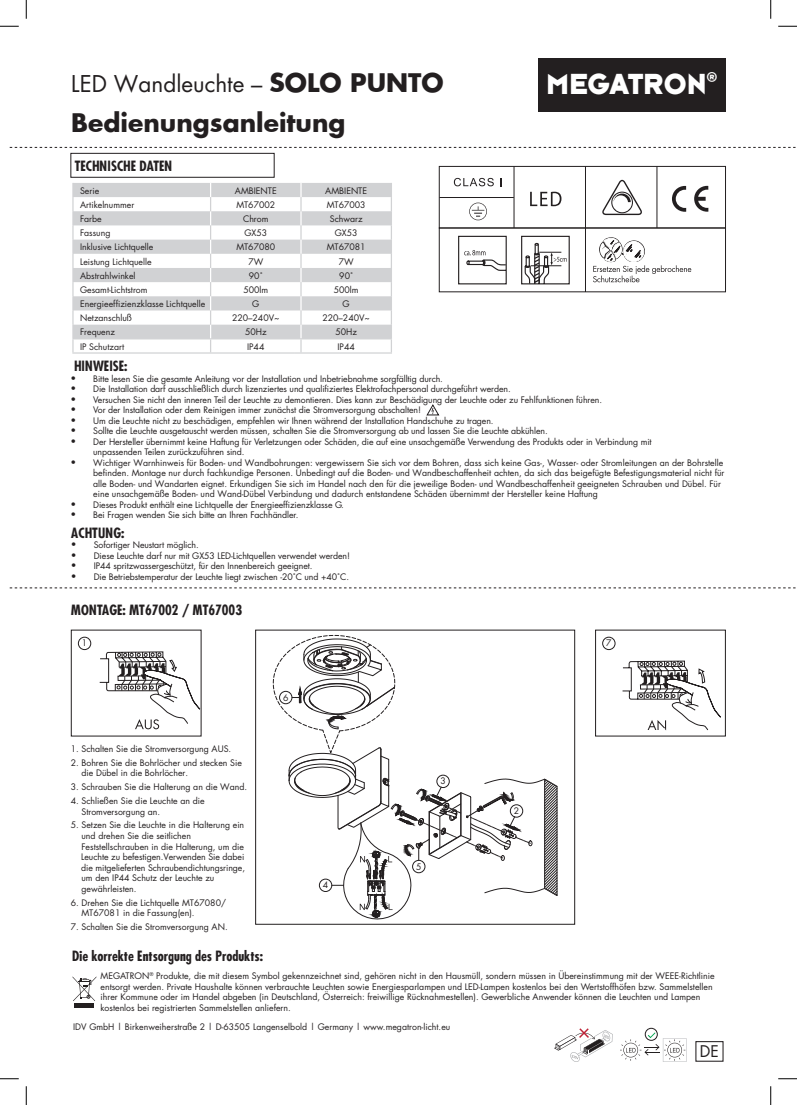
<style>
.page{position:relative;width:797px;height:1105px;background:#fff}
.page>*{position:absolute;margin:0;border:0;box-sizing:border-box;transform-origin:0 0}
.t1{font:30px "Typeface Six";color:#fff}
.t2{font:700 25px "Futura";color:#231f20}
.t3{font:22.5px "Futura";color:#231f20}
.t4{font:15.62px "Futura";color:#231f20}
.t5{font:700 condensed 13.75px "Futura";color:#231f20}
.t6{font:8.75px/14.1px "Futura";color:#231f20}
.s1{font-weight:700;font-size:25px}
.s2{font-weight:700;font-size:15px}
</style>
<div class="page">
<div style="left:255px;top:630px;width:320px;height:294px;border:1px solid #231f20"></div>
<svg style="left:10px;top:147px;width:785px;height:1px"></svg>
<div style="left:538px;top:58px;width:187px;height:54px;background:#231f20"></div>
<svg style="left:74px;top:183px;width:317px;height:155px;fill:#d1d2d4"></svg>
<hr style="left:72px;top:338px;width:223px;height:1px;background:#d1d2d4">
<hr style="left:295px;top:338px;width:97px;height:1px;background:#d1d2d4">
<svg style="left:391px;top:183px;width:1px;height:169px"></svg>
<hr style="left:72px;top:352px;width:223px;height:2px;background:#d1d2d4">
<hr style="left:295px;top:352px;width:97px;height:2px;background:#d1d2d4">
<svg style="left:300px;top:183px;width:1px;height:169px"></svg>
<svg style="left:210px;top:183px;width:1px;height:169px"></svg>
<svg style="left:72px;top:183px;width:2px;height:169px"></svg>
<svg style="left:10px;top:588px;width:785px;height:1px"></svg>
<svg style="left:72px;top:976px;width:24px;height:25px"></svg>
<div style="left:75px;top:1003px;width:19px;height:5px;background:#231f20"></div>
<div style="left:695px;top:1041px;width:28px;height:21px;border:1px solid #231f20"></div>
<svg style="left:99px;top:651px;width:101px;height:78px"></svg>
<svg style="left:622px;top:661px;width:99px;height:69px"></svg>
<svg style="left:426px;top:404px;width:13px;height:11px"></svg>
<div style="left:71px;top:153px;width:203px;height:24px;border:1px solid #231f20"></div>
<svg style="left:0;top:25px;width:19px;height:2px"></svg>
<svg style="left:778px;top:25px;width:19px;height:2px"></svg>
<svg style="left:0;top:1078px;width:19px;height:1px"></svg>
<svg style="left:778px;top:1078px;width:19px;height:1px"></svg>
<svg style="left:25px;top:0;width:2px;height:19px"></svg>
<svg style="left:25px;top:1086px;width:2px;height:19px"></svg>
<svg style="left:770px;top:0;width:1px;height:19px"></svg>
<svg style="left:770px;top:1086px;width:1px;height:19px"></svg>
<div style="left:645px;top:1028px;width:12px;height:13px;border:1px solid #231f20;border-radius:50%"></div>
<svg style="left:620px;top:1032px;width:66px;height:30px"></svg>
<svg style="left:554px;top:1028px;width:58px;height:34px"></svg>
<div style="left:78px;top:637px;width:13px;height:13px;border:1px solid #231f20;border-radius:50%"></div>
<div style="left:602px;top:637px;width:13px;height:13px;border:1px solid #231f20;border-radius:50%"></div>
<svg style="left:439px;top:166px;width:287px;height:126px"></svg>
<hr style="left:557px;top:786px;width:1px;height:109px;background:#231f20">
<svg style="left:273px;top:635px;width:284px;height:285px"></svg>
<h3 class="t3" style="left:71px;top:68px;width:374px">LED Wandleuchte – <span class="s1">SOLO PUNTO</span></h3>
<h2 class="t2" style="left:71px;top:105px;width:276px">Bedienungsanleitung</h2>
<h3 class="t5" style="left:75px;top:157px;width:99px">TECHNISCHE DATEN</h3>
<p class="t6" style="left:80px;top:183px;width:127px">Serie<br>Artikelnummer<br>Farbe<br>Fassung<br>Inklusive Lichtquelle<br>Leistung Lichtquelle<br>Abstrahlwinkel<br>Gesamt-Lichtstrom<br>Energieeffizienzklasse Lichtquelle<br>Netzanschluß<br>Frequenz<br>IP Schutzart</p>
<p class="t6" style="left:322px;top:183px;width:49px;text-align:center">AMBIENTE<br>MT67003<br>Schwarz<br>GX53<br>MT67081<br>7W<br>90˚<br>500lm<br>G<br>220–240V~<br>50Hz<br>IP44</p>
<p class="t6" style="left:232px;top:183px;width:49px;text-align:center">AMBIENTE<br>MT67002<br>Chrom<br>GX53<br>MT67080<br>7W<br>90˚<br>500lm<br>G<br>220–240V~<br>50Hz<br>IP44</p>
<h1 class="t1" style="left:546px;top:66px;width:173px">MEGATRON<sup>®</sup></h1>
<h3 class="t5" style="left:74px;top:357px;width:55px">HINWEISE:</h3>
<p class="t6" style="left:71px;top:371px;width:374px"><span class="s2">∙</span> Bitte lesen Sie die gesamte Anleitung vor der Installation und Inbetriebnahme sorgfälltig durch.</p>
<p class="t6" style="left:71px;top:382px;width:441px"><span class="s2">∙</span> Die Installation darf ausschließlich durch lizenziertes und qualifiziertes Elektrofachpersonal durchgeführt werden.</p>
<p class="t6" style="left:71px;top:392px;width:533px"><span class="s2">∙</span> Versuchen Sie nicht den inneren Teil der Leuchte zu demontieren. Dies kann zur Beschädigung der Leuchte oder zu Fehlfunktionen führen.</p>
<p class="t6" style="left:71px;top:403px;width:352px"><span class="s2">∙</span> Vor der Installation oder dem Reinigen immer zunächst die Stromversorgung abschalten!</p>
<p class="t6" style="left:71px;top:413px;width:424px"><span class="s2">∙</span> Um die Leuchte nicht zu beschädigen, empfehlen wir Ihnen während der Installation Handschuhe zu tragen.</p>
<p class="t6" style="left:71px;top:424px;width:478px"><span class="s2">∙</span> Sollte die Leuchte ausgetauscht werden müssen, schalten Sie die Stromversorgung ab und lassen Sie die Leuchte abkühlen.</p>
<p class="t6" style="left:71px;top:434px;width:582px"><span class="s2">∙</span> Der Hersteller übernimmt keine Haftung für Verletzungen oder Schäden, die auf eine unsachgemäße Verwendung des Produkts oder in Verbindung mit</p>
<p class="t6" style="left:93px;top:445px;width:153px">unpassenden Teilen zurückzuführen sind.</p>
<p class="t6" style="left:93px;top:457px;width:632px;line-height:10.5px;text-indent:-23px"><span class="s2">∙</span> Wichtiger Warnhinweis für Boden- und Wandbohrungen: vergewissern Sie sich vor dem Bohren, dass sich keine Gas-, Wasser- oder Stromleitungen an der Bohrstelle befinden. Montage nur durch fachkundige Personen. Unbedingt auf die Boden- und Wandbeschaffenheit achten, da sich das beigefügte Befestigungsmaterial nicht für alle Boden- und Wandarten eignet. Erkundigen Sie sich im Handel nach den für die jeweilige Boden- und Wandbeschaffenheit geeigneten Schrauben und Dübel. Für eine unsachgemäße Boden- und Wand-Dübel Verbindung und dadurch entstandene Schäden übernimmt der Hersteller keine Haftung</p>
<h3 class="t5" style="left:71px;top:524px;width:55px">ACHTUNG:</h3>
<p class="t6" style="left:71px;top:540px;width:280px;line-height:10.5px"><span class="s2">∙</span> Sofortiger Neustart möglich.<br><span class="s2">∙</span> Diese Leuchte darf nur mit GX53 LED-Lichtquellen verwendet werden! <span class="s2">∙</span> IP44 spritzwassergeschützt, für den Innenbereich geeignet.<br><span class="s2">∙</span> Die Betriebstemperatur der Leuchte liegt zwischen -20˚C und +40˚C.</p>
<p class="t6" style="left:71px;top:499px;width:274px;line-height:10.5px"><span class="s2">∙</span> Dieses Produkt enthält eine Lichtquelle der Energieeffizienzklasse G. <span class="s2">∙</span> Bei Fragen wenden Sie sich bitte an Ihren Fachhändler.</p>
<h3 class="t5" style="left:71px;top:601px;width:172px">MONTAGE: MT67002 / MT67003</h3>
<p class="t6" style="left:82px;top:636px;width:7px">1</p>
<p class="t6" style="left:606px;top:636px;width:7px">7</p>
<p class="t6" style="left:71px;top:742px;width:162px">1. Schalten Sie die Stromversorgung AUS.</p>
<p class="t6" style="left:81px;top:757px;width:162px;line-height:10.6px;text-indent:-11px">2. Bohren Sie die Bohrlöcher und stecken Sie die Dübel in die Bohrlöcher.</p>
<p class="t6" style="left:71px;top:780px;width:178px">3. Schrauben Sie die Halterung an die Wand.</p>
<p class="t6" style="left:81px;top:795px;width:125px;line-height:10.6px;text-indent:-11px">4. Schließen Sie die Leuchte an die<br>Stromversorgung an.</p>
<p class="t6" style="left:81px;top:820px;width:165px;line-height:10.6px;text-indent:-11px">5. Setzen Sie die Leuchte in die Halterung ein und drehen Sie die seitlichen Feststellschrauben in die Halterung, um die Leuchte zu befestigen.Verwenden Sie dabei die mitgelieferten Schraubendichtungsringe, um den IP44 Schutz der Leuchte zu gewährleisten.</p>
<p class="t6" style="left:81px;top:897px;width:146px;line-height:10.6px;text-indent:-11px">6. Drehen Sie die Lichtquelle MT67080/<br>MT67081 in die Fassung(en).</p>
<p class="t6" style="left:71px;top:920px;width:158px">7. Schalten Sie die Stromversorgung AN.</p>
<p class="t6" style="left:283px;top:690px;width:7px">6</p>
<p class="t6" style="left:323px;top:878px;width:7px">4</p>
<p class="t6" style="left:440px;top:774px;width:7px">3</p>
<p class="t6" style="left:416px;top:859px;width:7px">5</p>
<p class="t6" style="left:514px;top:803px;width:7px">2</p>
<h3 class="t5" style="left:72px;top:947px;width:192px">Die korrekte Entsorgung des Produkts:</h3>
<p class="t6" style="left:100px;top:971px;width:615px;line-height:10.5px">MEGATRON<sup>®</sup> Produkte, die mit diesem Symbol gekennzeichnet sind, gehören nicht in den Hausmüll, sondern müssen in Übereinstimmung mit der WEEE-Richtlinie entsorgt werden. Private Haushalte können verbrauchte Leuchten sowie Energiesparlampen und LED-Lampen kostenlos bei den Wertstoffhöfen bzw. Sammelstellen ihrer Kommune oder im Handel abgeben (in Deutschland, Österreich: freiwillige Rücknahmestellen). Gewerbliche Anwender können die Leuchten und Lampen kostenlos bei registrierten Sammelstellen anliefern.</p>
<p class="t6" style="left:73px;top:1019px;width:378px">IDV GmbH | Birkenweiherstraße 2 | D-63505 Langenselbold | Germany | www.megatron-licht.eu</p>
<h3 class="t4" style="left:700px;top:1041px;width:20px">DE</h3>
</div>
